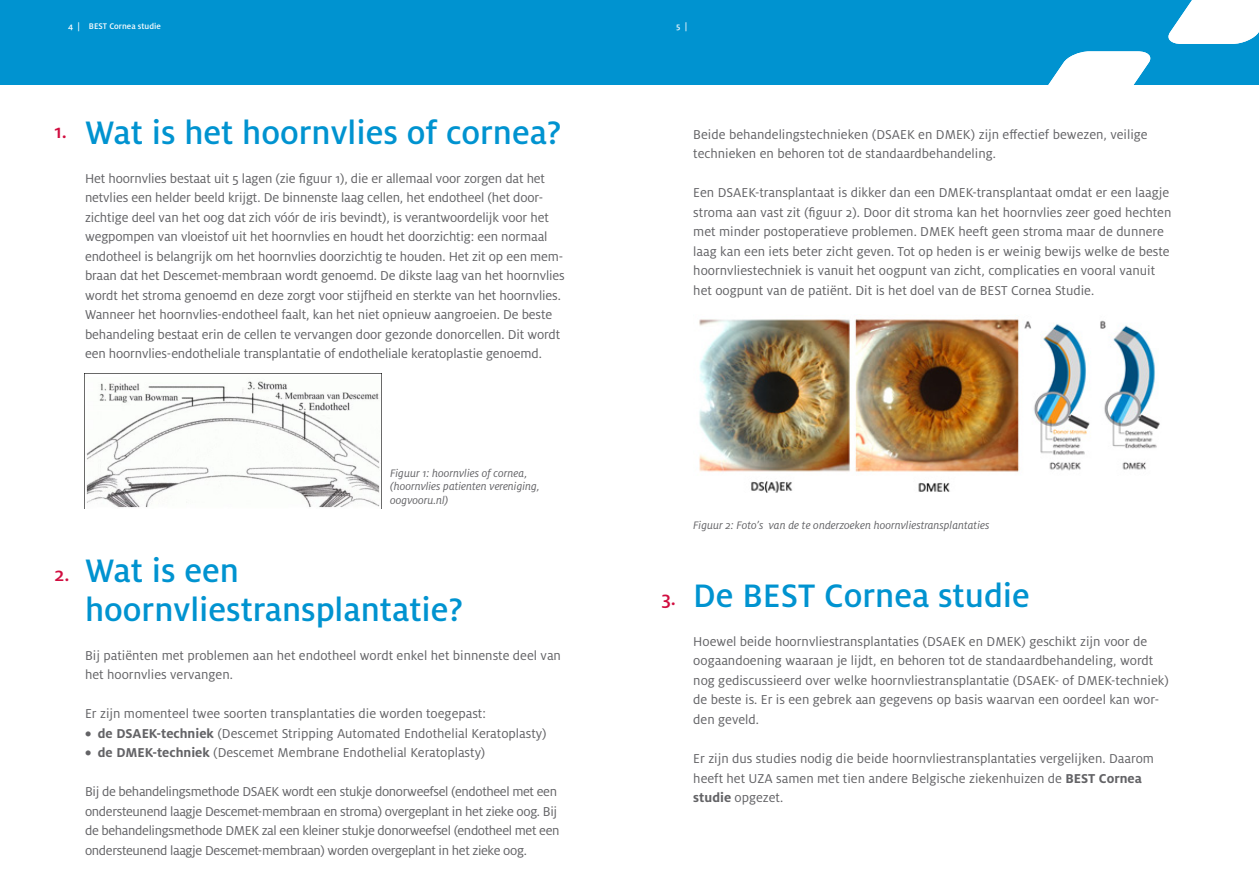
<style>
.page{position:relative;width:1259px;height:893px;background:#fff}
.page>*{position:absolute;margin:0;border:0;box-sizing:border-box;transform-origin:0 0}
._3_-_Hoofdtitel{font:500 36px/39px "Milo OT";color:#0093d0}
._3_-_Nummering_-_hoo{font:500 21px "Milo OT";color:#d10e40}
._4_-_Body-tekst{font:14.25px/19.5px "Milo OT";color:#636366}
._4_-_Body-tekst-2{font:14.25px/19.5px "Milo OT";letter-spacing:-.025em;color:#636366}
._4_-_Body-tekst-3{font:italic 12px/13.5px "Milo OT";color:#636366}
.t1{font:500 9px "Milo OT";color:#fff}
.s1{font-weight:700}
</style>
<div class="page">
<div style="left:629px;top:0;width:630px;height:85px;background:#0093d0"></div>
<div style="left:0;top:0;width:629px;height:85px;background:#0093d0"></div>
<svg style="left:1048px;top:51px;width:103px;height:34px"></svg>
<svg style="left:1168px;top:0;width:91px;height:44px"></svg>
<img style="left:699px;top:319px;width:461px;height:174px">
<img style="left:84px;top:374px;width:296px;height:135px">
<p class="t1" style="left:68px;top:21px;width:94px">4 | BEST Cornea studie</p>
<p class="t1" style="left:676px;top:21px;width:13px">5 |</p>
<p class="_3_-_Nummering_-_hoo" style="left:54px;top:120px;width:14px">1.</p>
<p class="_3_-_Hoofdtitel" style="left:85px;top:113px;width:478px">Wat is het hoornvlies of cornea?</p>
<p class="_4_-_Body-tekst" style="left:85px;top:168px;width:481px">Het hoornvlies bestaat uit 5 lagen (zie figuur 1), die er allemaal voor zorgen dat het netvlies een helder beeld krijgt. De binnenste laag cellen, het endotheel (het door&shy;zichtige deel van het oog dat zich vóór de iris bevindt), is verantwoordelijk voor het wegpompen van vloeistof uit het hoornvlies en houdt het doorzichtig: een normaal endotheel is belangrijk om het hoornvlies doorzichtig te houden. Het zit op een mem&shy;braan dat het Descemet-membraan wordt genoemd. De dikste laag van het hoornvlies wordt het stroma genoemd en deze zorgt voor stijfheid en sterkte van het hoornvlies.<br>Wanneer het hoornvlies-endotheel faalt, kan het niet opnieuw aangroeien. De beste behandeling bestaat erin de cellen te vervangen door gezonde donorcellen. Dit wordt een hoornvlies-endotheliale transplantatie of endotheliale keratoplastie genoemd.</p>
<p class="_4_-_Body-tekst-3" style="left:390px;top:466px;width:151px">Figuur 1: hoornvlies of cornea, (hoornvlies patienten vereniging, oogvooru.nl)</p>
<p class="_3_-_Nummering_-_hoo" style="left:54px;top:563px;width:17px">2.</p>
<p class="_3_-_Hoofdtitel" style="left:85px;top:551px;width:380px">Wat is een hoornvliestransplantatie?</p>
<p class="_4_-_Body-tekst" style="left:85px;top:645px;width:477px">Bij patiënten met problemen aan het endotheel wordt enkel het binnenste deel van het hoornvlies vervangen.</p>
<p class="_4_-_Body-tekst" style="left:85px;top:704px;width:402px">Er zijn momenteel twee soorten transplantaties die worden toegepast:</p>
<p class="_4_-_Body-tekst" style="left:85px;top:723px;width:463px"><span class="s1">• de DSAEK-techniek</span> (Descemet Stripping Automated Endothelial Keratoplasty)</p>
<p class="_4_-_Body-tekst" style="left:85px;top:743px;width:402px"><span class="s1">• de DMEK-techniek</span> (Descemet Membrane Endothelial Keratoplasty)</p>
<p class="_4_-_Body-tekst-2" style="left:85px;top:782px;width:476px">Bij de behandelingsmethode DSAEK wordt een stukje donorweefsel (endotheel met een ondersteunend laagje Descemet-membraan en stroma) overgeplant in het zieke oog. Bij de behandelingsmethode DMEK zal een kleiner stukje donorweefsel (endotheel met een ondersteunend laagje Descemet-membraan) worden overgeplant in het zieke oog.</p>
<p class="_4_-_Body-tekst" style="left:693px;top:125px;width:456px">Beide behandelingstechnieken (DSAEK en DMEK) zijn effectief bewezen, veilige technieken en behoren tot de standaardbehandeling.</p>
<p class="_4_-_Body-tekst" style="left:693px;top:183px;width:479px">Een DSAEK-transplantaat is dikker dan een DMEK-transplantaat omdat er een laagje stroma aan vast zit (figuur 2). Door dit stroma kan het hoornvlies zeer goed hechten met minder postoperatieve problemen. DMEK heeft geen stroma maar de dunnere laag kan een iets beter zicht geven. Tot op heden is er weinig bewijs welke de beste hoornvliestechniek is vanuit het oogpunt van zicht, complicaties en vooral vanuit het oogpunt van de patiënt. Dit is het doel van de BEST Cornea Studie.</p>
<p class="_4_-_Body-tekst-3" style="left:693px;top:519px;width:297px">Figuur 2: Foto’s van de te onderzoeken hoornvliestransplantaties</p>
<p class="_3_-_Nummering_-_hoo" style="left:661px;top:586px;width:16px">3.</p>
<p class="_3_-_Hoofdtitel" style="left:693px;top:576px;width:338px">De BEST Cornea studie</p>
<p class="_4_-_Body-tekst" style="left:693px;top:632px;width:477px">Hoewel beide hoornvliestransplantaties (DSAEK en DMEK) geschikt zijn voor de oogaandoening waaraan je lijdt, en behoren tot de standaardbehandeling, wordt nog gediscussieerd over welke hoornvliestransplantatie (DSAEK- of DMEK-techniek) de beste is. Er is een gebrek aan gegevens op basis waarvan een oordeel kan wor&shy;den geveld.</p>
<p class="_4_-_Body-tekst" style="left:693px;top:749px;width:462px">Er zijn dus studies nodig die beide hoornvliestransplantaties vergelijken. Daarom heeft het UZA samen met tien andere Belgische ziekenhuizen de <span class="s1">BEST Cornea studie</span> opgezet.</p>
</div>
